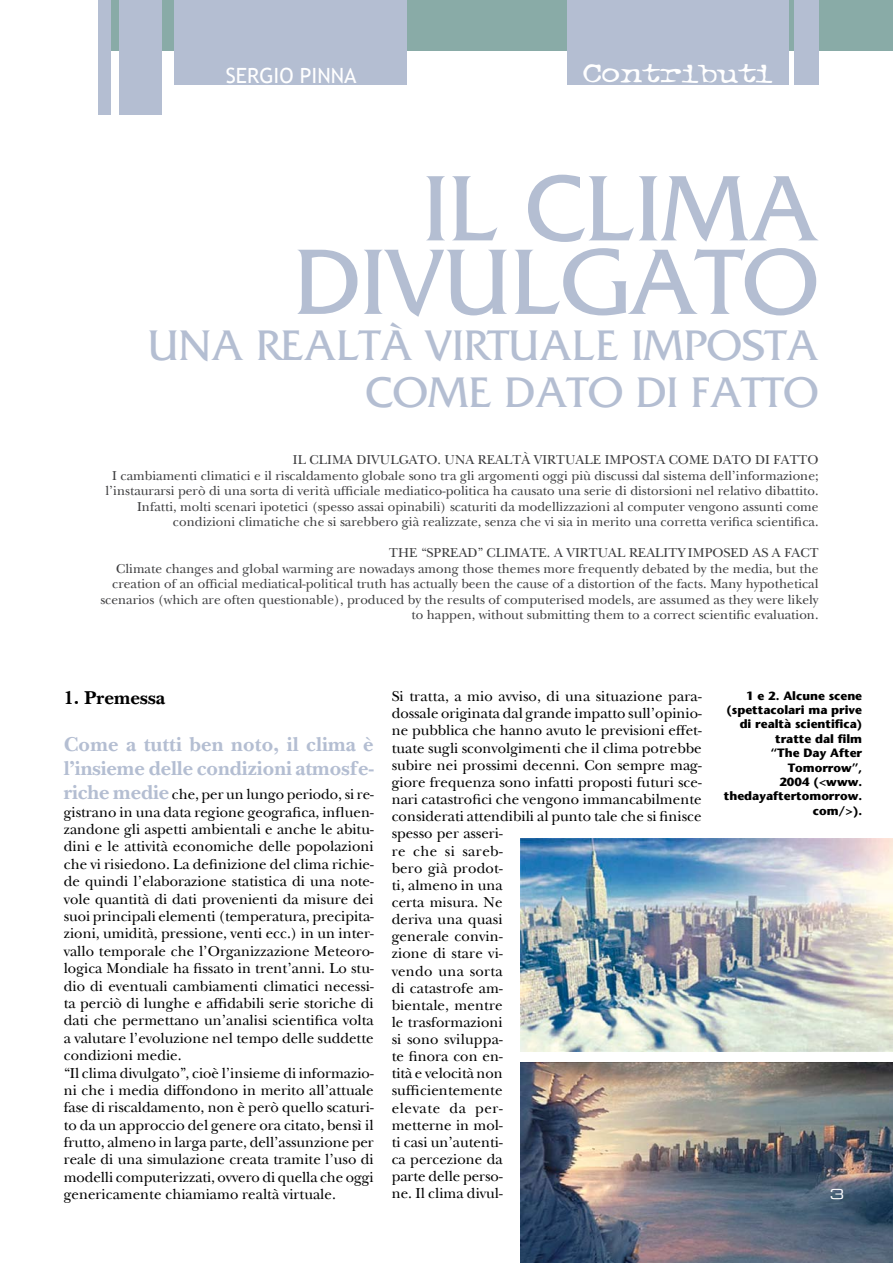
<style>
.page{position:relative;width:893px;height:1263px;background:#fff}
.page>*{position:absolute;margin:0;border:0;box-sizing:border-box;transform-origin:0 0}
.t1{font:97.5px/73.5px "Friz Quadrata";color:#b4bed2;text-align:right}
.t2{font:45px/46.5px "Friz Quadrata";color:#b4bed2;text-align:right}
.t3{font:30px "Typewriter OS Oldstyle";color:#fff;scale:1.35 1}
.t4{font:700 21px/24.3px "New Baskerville";letter-spacing:-.005em;color:#b4bed2}
.t5{font:21px "Trebuchet MS";color:#fff}
.t6{font:700 19.5px "New Baskerville";color:#000}
.t7{font:15px/17.1px "New Baskerville";color:#000}
.t8{font:13.5px/15.5px "New Baskerville";color:#3e3e40;text-align:right}
.t9{font:700 12px/14.4px "Stone Sans";color:#000;text-align:right}
.s1{font-weight:700;font-size:21px;color:#b4bed2}
</style>
<div class="page">
<div style="left:98px;top:0;width:795px;height:51px;background:#89aba7"></div>
<div style="left:98px;top:0;width:13px;height:115px;background:#b4bed2"></div>
<div style="left:119px;top:0;width:42px;height:115px;background:#b4bed2"></div>
<div style="left:794px;top:0;width:25px;height:85px;background:#b4bed2"></div>
<div style="left:174px;top:0;width:233px;height:85px;background:#b4bed2"></div>
<div style="left:567px;top:0;width:221px;height:85px;background:#b4bed2"></div>
<img style="left:520px;top:839px;width:373px;height:212px">
<img style="left:520px;top:1063px;width:373px;height:200px">
<svg style="left:831px;top:1189px;width:12px;height:10px"></svg>
<h3 class="t5" style="left:226px;top:63px;width:132px">SERGIO PINNA</h3>
<h3 class="t3" style="left:583px;top:56px;width:142px">Contributi</h3>
<h1 class="t1" style="left:294px;top:170px;width:526px">IL CLIMA<br>DIVULGATO</h1>
<h2 class="t2" style="left:148px;top:322px;width:672px">UNA REALTÀ VIRTUALE IMPOSTA<br>COME DATO DI FATTO</h2>
<p class="t8" style="left:293px;top:452px;width:27px">Il clim</p>
<p class="t8" style="left:344px;top:452px;width:337px">a divul gato . una realtà virtuale im posta com</p>
<p class="t8" style="left:105px;top:452px;width:715px">e dato di fatto<br>I cambiamenti climatici e il riscaldamento globale sono tra gli argomenti oggi più discussi dal sistema dell’informazione; l’instaurarsi però di una sorta di verità ufficiale mediatico-politica ha causato una serie di distorsioni nel relativo dibattito.<br>Infatti, molti scenari ipotetici (spesso assai opinabili) scaturiti da modellizzazioni al computer vengono assunti come condizioni climatiche che si sarebbero già realizzate, senza che vi sia in merito una corretta verifica scientifica.</p>
<p class="t8" style="left:389px;top:545px;width:107px">The “spread” clim</p>
<p class="t8" style="left:100px;top:545px;width:720px">ate. a virtual reali ty im pos ed as a fac t<br>Climate changes and global warming are nowadays among those themes more frequently debated by the media, but the creation of an official mediatical-political truth has actually been the cause of a distortion of the facts. Many hypothetical scenarios (which are often questionable), produced by the results of computerised models, are assumed as they were likely to happen, without submitting them to a correct scientific evaluation.</p>
<h3 class="t6" style="left:64px;top:686px;width:103px">1. Premessa</h3>
<h3 class="t4" style="left:64px;top:732px;width:312px">Come a tutti ben noto, il clima è l’insieme delle condizioni atmosfe-</h3>
<p class="t7" style="left:64px;top:786px;width:312px"><span class="s1">riche medie</span> che, per un lungo periodo, si re&shy;gistrano in una data regione geografica, influen&shy;zandone gli aspetti ambientali e anche le abitu&shy;dini e le attività economiche delle popolazioni che vi risiedono. La definizione del clima richie&shy;de quindi l’elaborazione statistica di una note&shy;vole quantità di dati provenienti da misure dei suoi principali elementi (temperatura, precipita&shy;zioni, umidità, pressione, venti ecc.) in un inter&shy;vallo temporale che l’Organizzazione Meteoro&shy;logica Mondiale ha fissato in trent’anni. Lo stu&shy;dio di eventuali cambiamenti climatici necessi&shy;ta perciò di lunghe e affidabili serie storiche di dati che permettano un’analisi scientifica volta a valutare l’evoluzione nel tempo delle suddette condizioni medie.<br>“Il clima divulgato”, cioè l’insieme di informazio&shy;ni che i media diffondono in merito all’attuale fase di riscaldamento, non è però quello scaturi&shy;to da un approccio del genere ora citato, bensì il frutto, almeno in larga parte, dell’assunzione per reale di una simulazione creata tramite l’uso di modelli computerizzati, ovvero di quella che oggi genericamente chiamiamo realtà virtuale.</p>
<p class="t7" style="left:392px;top:687px;width:311px">Si tratta, a mio avviso, di una situazione para&shy;dossale originata dal grande impatto sull’opinio&shy;ne pubblica che hanno avuto le previsioni effet&shy;tuate sugli sconvolgimenti che il clima potrebbe subire nei prossimi decenni. Con sempre mag&shy;giore frequenza sono infatti proposti futuri sce&shy;nari catastrofici che vengono immancabilmente considerati attendibili al punto tale che si finisce spesso per asseri-<br>re che si sareb-<br>bero già prodot-<br>ti, almeno in una<br>certa misura. Ne<br>deriva una quasi<br>generale convin-<br>zione di stare vi-<br>vendo una sorta<br>di catastrofe am-<br>bientale, mentre<br>le trasformazioni<br>si sono sviluppa-<br>te finora con en-<br>tità e velocità non<br>sufficientemente<br>elevate da per-<br>metterne in mol-<br>ti casi un’autenti-<br>ca percezione da<br>parte delle perso-<br>ne. Il clima divul-</p>
<p class="t9" style="left:724px;top:688px;width:140px">1 e 2. Alcune scene (spettacolari ma prive di realtà scientifica) tratte dal film<br>“The Day After<br>Tomorrow”,<br>2004 (&lt;www. thedayaftertomorrow. com/&gt;).</p>
</div>
